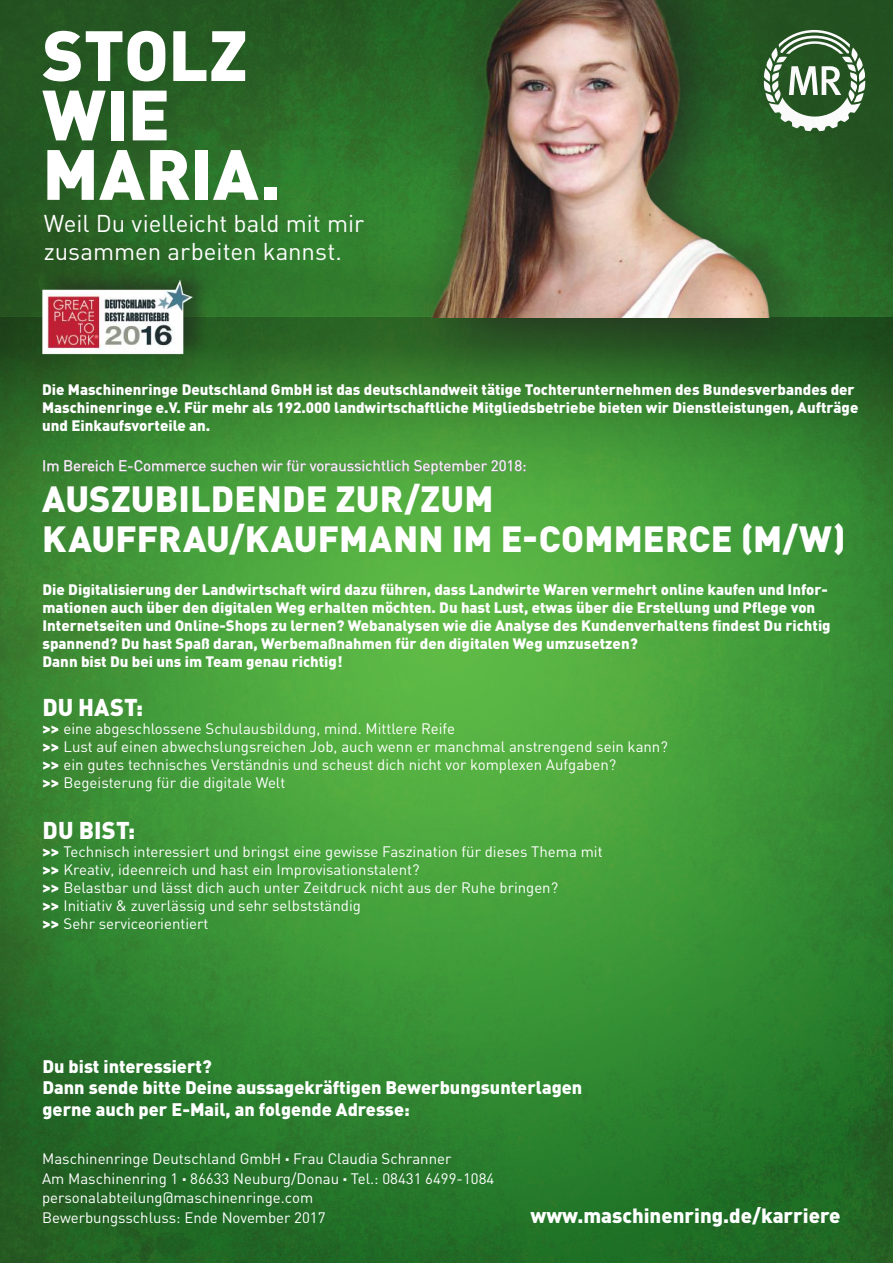
<style>
.page{position:relative;width:893px;height:1263px;background:#fff}
.page>*{position:absolute;margin:0;border:0;box-sizing:border-box;transform-origin:0 0}
.t1{font:900 69.9px/59.4px "DIN Pro";color:#fff}
.t2{font:900 36px/40.5px "DIN Pro";letter-spacing:.005em;color:#fff}
.t3{font:24px/27.8px "DIN Pro";color:#fff}
.t4{font:900 24px "DIN Pro";letter-spacing:.005em;color:#fff}
.t5{font:900 20.4px "DIN Pro";color:#fff}
.t6{font:900 18px/21.8px "DIN Pro";color:#fff}
.t7{font:15px/18px "DIN Pro";color:#fff}
.t8{font:900 15px/18px "DIN Pro";color:#fff}
.s1{font-weight:900}
</style>
<div class="page">
<img style="left:0;top:0;width:893px;height:1263px">
<svg style="left:0;top:149px;width:265px;height:168px;background:#2a6626"></svg>
<svg style="left:0;top:317px;width:893px;height:207px;background:#3d8b33"></svg>
<svg style="left:44px;top:460px;width:14px;height:11px"></svg>
<svg style="left:65px;top:460px;width:48px;height:11px"></svg>
<svg style="left:120px;top:460px;width:405px;height:15px;background:#609c58"></svg>
<div style="left:265px;top:0;width:628px;height:391px;background:#241f1f;opacity:.75"></div>
<img style="left:276px;top:0;width:617px;height:317px">
<div style="left:41px;top:260px;width:176px;height:100px;background:#241f1f;opacity:.5"></div>
<img style="left:36px;top:275px;width:168px;height:81px">
<h1 class="t1" style="left:42px;top:23px;width:240px">STOLZ<br>WIE<br>MARIA.</h1>
<h3 class="t3" style="left:44px;top:209px;width:322px">Weil Du vielleicht bald mit mir zusammen arbeiten kannst.</h3>
<p class="t8" style="left:42px;top:380px;width:818px">Die Maschinenringe Deutschland GmbH ist das deutschlandweit tätige Tochterunternehmen des Bundesverbandes der<br>Maschinenringe e.V. Für mehr als 192.000 landwirtschaftliche Mitgliedsbetriebe bieten wir Dienstleistungen, Aufträge und Einkaufsvorteile an.</p>
<p class="t7" style="left:42px;top:456px;width:486px">Im Bereich E-Commerce suchen wir für voraussichtlich September 2018:</p>
<h2 class="t2" style="left:42px;top:477px;width:805px">AUSZUBILDENDE ZUR/ZUM<br>KAUFFRAU/KAUFMANN IM E-COMMERCE (M/W)</h2>
<p class="t8" style="left:43px;top:580px;width:790px">Die Digitalisierung der Landwirtschaft wird dazu führen, dass Landwirte Waren vermehrt online kaufen und Infor&shy;mationen auch über den digitalen Weg erhalten möchten. Du hast Lust, etwas über die Erstellung und Pflege von Internetseiten und Online-Shops zu lernen? Webanalysen wie die Analyse des Kundenverhaltens findest Du richtig spannend? Du hast Spaß daran, Werbemaßnahmen für den digitalen Weg umzusetzen?<br>Dann bist Du bei uns im Team genau richtig!</p>
<h3 class="t4" style="left:43px;top:691px;width:102px">DU HAST:</h3>
<p class="t7" style="left:43px;top:719px;width:627px"><span class="s1">&gt;&gt;</span> eine abgeschlossene Schulausbildung, mind. Mittlere Reife<br><span class="s1">&gt;&gt;</span> Lust auf einen abwechslungsreichen Job, auch wenn er manchmal anstrengend sein kann? <span class="s1">&gt;&gt;</span> ein gutes technisches Verständnis und scheust dich nicht vor komplexen Aufgaben?<br><span class="s1">&gt;&gt;</span> Begeisterung für die digitale Welt</p>
<h3 class="t4" style="left:43px;top:814px;width:94px">DU BIST:</h3>
<p class="t7" style="left:43px;top:842px;width:562px"><span class="s1">&gt;&gt;</span> Technisch interessiert und bringst eine gewisse Faszination für dieses Thema mit <span class="s1">&gt;&gt;</span> Kreativ, ideenreich und hast ein Improvisationstalent?<br><span class="s1">&gt;&gt;</span> Belastbar und lässt dich auch unter Zeitdruck nicht aus der Ruhe bringen?<br><span class="s1">&gt;&gt;</span> Initiativ &amp; zuverlässig und sehr selbstständig<br><span class="s1">&gt;&gt;</span> Sehr serviceorientiert</p>
<p class="t6" style="left:43px;top:1054px;width:541px">Du bist interessiert?<br>Dann sende bitte Deine aussagekräftigen Bewerbungsunterlagen gerne auch per E-Mail, an folgende Adresse:</p>
<p class="t7" style="left:42px;top:1148px;width:454px;line-height:19.5px">Maschinenringe Deutschland GmbH <span class="s1">·</span> Frau Claudia Schranner<br>Am Maschinenring 1 <span class="s1">·</span> 86633 Neuburg/Donau <span class="s1">·</span> Tel.: 08431 6499-1084 personalabteilung@maschinenringe.com<br>Bewerbungsschluss: Ende November 2017</p>
<h3 class="t5" style="left:530px;top:1202px;width:312px">www.maschinenring.de/karriere</h3>
</div>
